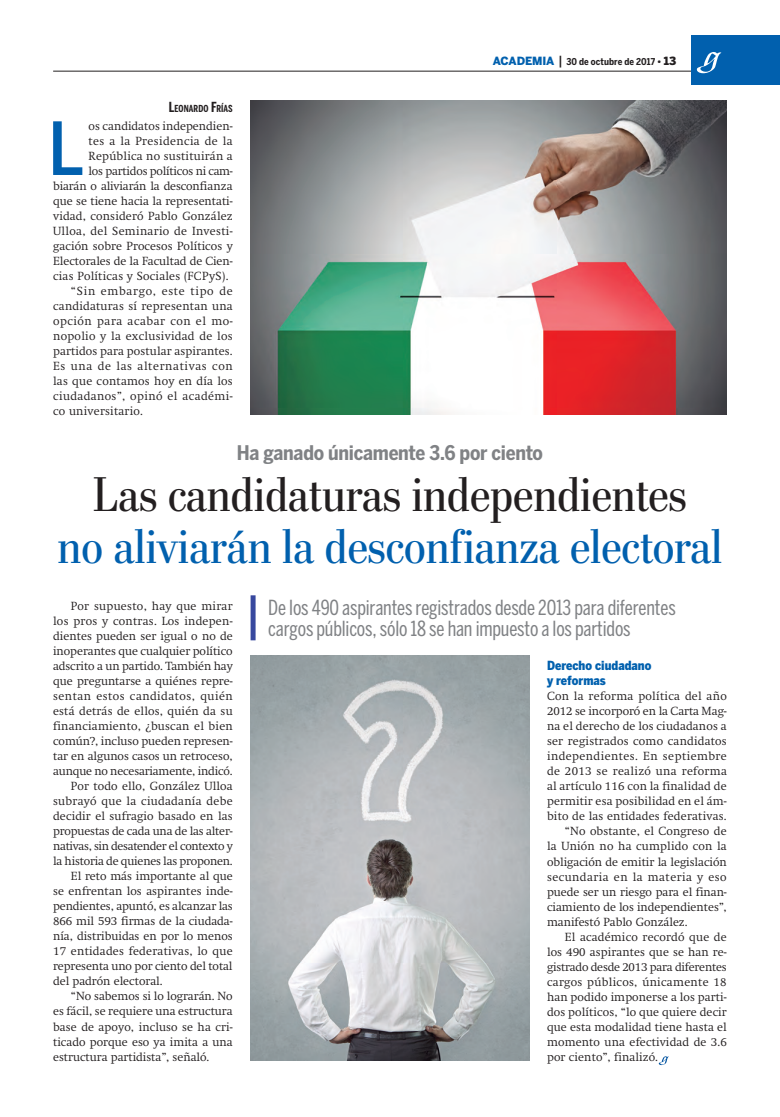
<style>
.page{position:relative;width:780px;height:1117px;background:#fff}
.page>*{position:absolute;margin:0;border:0;box-sizing:border-box;transform-origin:0 0}
._3_0_Tex_Cap_4_COLOR{font:500 72.38px "Benton Sans Cond";color:#0160ae}
._1_0_Cabeza_Principa{font:48.75px/52.1px "Stilson";color:#0160ae;text-align:center}
._2_0_Sumario{font:20.62px/21.9px "Benton Sans Comp";letter-spacing:-.01em;color:#808285}
._0_0_Balazo{font:700 20px "Benton Sans Cond";letter-spacing:-.015em;color:#808285}
._3_0_Descanso{font:900 12.5px/15px "Benton Sans Cond";color:#0160ae}
._3_0_Texto{font:300 11.62px/15px "Swift";color:#231f20;text-align:justify}
._3_0_Tex_Cap_4_COLOR-2{font:300 11.62px "Swift";letter-spacing:.01em;color:#231f20}
._3_0_Tex_Cap_4_COLOR-3{font:300 11.62px "Swift";letter-spacing:-.01em;color:#231f20}
._3_0_Tex_Cap_4_COLOR-4{font:300 11.62px "Swift";letter-spacing:.03em;color:#231f20}
._3_0_Tex_Cap_4_COLOR-5{font:300 11.62px "Swift";letter-spacing:-.015em;color:#231f20}
._3_0_Tex_Cap_4_COLOR-6{font:300 11.62px "Swift";letter-spacing:.035em;color:#231f20}
._4_0_Crédito_nota{font:700 9.62px "Benton Sans Comp";letter-spacing:.005em;color:#231f20}
._9_0_Folio_Fecha{font:700 9.38px "Benton Sans Cond";letter-spacing:.01em;color:#231f20}
.s1{font-size:13.75px}
.s2{font-family:"Benton Sans";font-weight:900;font-size:11.25px;color:#0160ae}
.s3{font-weight:500;font-size:12.5px}
.s4{font-family:"Benton Sans";font-weight:900}
.s5{font-family:"Benton Sans";font-weight:900;font-size:11.25px}
.s6{color:#231f20}
</style>
<div class="page">
<hr style="left:53px;top:71px;width:673px;height:1px;background:#231f20">
<div style="left:691px;top:35px;width:88px;height:50px;background:#0160ae"></div>
<svg style="left:696px;top:52px;width:26px;height:21px"></svg>
<div style="left:250px;top:595px;width:5px;height:45px;background:#37489e"></div>
<img style="left:251px;top:100px;width:475px;height:315px">
<img style="left:250px;top:655px;width:279px;height:405px">
<svg style="left:658px;top:1056px;width:10px;height:8px"></svg>
<p class="_4_0_Crédito_nota" style="left:169px;top:103px;width:65px"><span class="s1">L</span>EONARDO <span class="s1">F</span>RÍAS</p>
<p class="_3_0_Tex_Cap_4_COLOR" style="left:48px;top:106px;width:38px">L</p>
<p class="_3_0_Tex_Cap_4_COLOR-2" style="left:89px;top:119px;width:146px">os candidatos independien-</p>
<p class="_3_0_Tex_Cap_4_COLOR-6" style="left:89px;top:134px;width:146px">tes a la Presidencia de la</p>
<p class="_3_0_Tex_Cap_4_COLOR-2" style="left:89px;top:149px;width:146px">República no sustituirán a</p>
<p class="_3_0_Tex_Cap_4_COLOR-5" style="left:89px;top:164px;width:146px">los partidos políticos ni cam-</p>
<p class="_3_0_Tex_Cap_4_COLOR-3" style="left:53px;top:179px;width:181px">biarán o aliviarán la desconfianza</p>
<p class="_3_0_Tex_Cap_4_COLOR-2" style="left:53px;top:194px;width:181px">que se tiene hacia la representati-</p>
<p class="_3_0_Tex_Cap_4_COLOR-2" style="left:53px;top:209px;width:181px">vidad, consideró Pablo González</p>
<p class="_3_0_Tex_Cap_4_COLOR-4" style="left:53px;top:224px;width:181px">Ulloa, del Seminario de Investi-</p>
<p class="_3_0_Tex_Cap_4_COLOR-2" style="left:53px;top:239px;width:181px">gación sobre Procesos Políticos y</p>
<p class="_3_0_Tex_Cap_4_COLOR-2" style="left:53px;top:254px;width:181px">Electorales de la Facultad de Cien-</p>
<p class="_3_0_Tex_Cap_4_COLOR-2" style="left:53px;top:269px;width:177px">cias Políticas y Sociales (FCPyS).</p>
<p class="_3_0_Texto" style="left:53px;top:283px;width:181px;text-indent:18px">“Sin embargo, este tipo de candidaturas sí representan una opción para acabar con el mo&shy;nopolio y la exclusividad de los partidos para postular aspirantes.<br>Es una de las alternativas con las que contamos hoy en día los ciudadanos”, opinó el académi&shy;co universitario.</p>
<p class="_9_0_Folio_Fecha" style="left:493px;top:56px;width:185px"><span class="s2">ACADEMIA</span> <span class="s3">|</span> 30 de octubre de 2017 <span class="s4">•</span> <span class="s5">13</span></p>
<p class="_0_0_Balazo" style="left:237px;top:441px;width:308px">Ha ganado únicamente 3.6 por ciento</p>
<p class="_1_0_Cabeza_Principa" style="left:57px;top:468px;width:666px"><span class="s6">Las candidaturas independientes<br></span>no aliviarán la desconfianza electoral</p>
<p class="_2_0_Sumario" style="left:268px;top:596px;width:409px">De los 490 aspirantes registrados desde 2013 para diferentes cargos públicos, sólo 18 se han impuesto a los partidos</p>
<p class="_3_0_Texto" style="left:53px;top:598px;width:181px;text-indent:18px">Por supuesto, hay que mirar los pros y contras. Los indepen&shy;dientes pueden ser igual o no de inoperantes que cualquier político adscrito a un partido. También hay que preguntarse a quiénes repre&shy;sentan estos candidatos, quién está detrás de ellos, quién da su financiamiento, ¿buscan el bien común?, incluso pueden represen&shy;tar en algunos casos un retroceso, aunque no necesariamente, indicó.</p>
<p class="_3_0_Texto" style="left:53px;top:778px;width:181px;text-indent:18px">Por todo ello, González Ulloa subrayó que la ciudadanía debe decidir el sufragio basado en las propuestas de cada una de las alter&shy;nativas, sin desatender el contexto y la historia de quienes las proponen.</p>
<p class="_3_0_Texto" style="left:53px;top:868px;width:181px;text-indent:18px">El reto más importante al que se enfrentan los aspirantes inde&shy;pendientes, apuntó, es alcanzar las 866 mil 593 firmas de la ciudada&shy;nía, distribuidas en por lo menos 17 entidades federativas, lo que representa uno por ciento del total del padrón electoral.</p>
<p class="_3_0_Texto" style="left:53px;top:988px;width:181px;text-indent:18px">“No sabemos si lo lograrán. No es fácil, se requiere una estructura base de apoyo, incluso se ha cri&shy;ticado porque eso ya imita a una estructura partidista”, señaló.</p>
<p class="_3_0_Descanso" style="left:547px;top:658px;width:106px">Derecho ciudadano y reformas</p>
<p class="_3_0_Texto" style="left:547px;top:688px;width:181px">Con la reforma política del año 2012 se incorporó en la Carta Mag&shy;na el derecho de los ciudadanos a ser registrados como candidatos independientes. En septiembre de 2013 se realizó una reforma al artículo 116 con la finalidad de permitir esa posibilidad en el ám&shy;bito de las entidades federativas.</p>
<p class="_3_0_Texto" style="left:547px;top:823px;width:181px;text-indent:18px">“No obstante, el Congreso de la Unión no ha cumplido con la obligación de emitir la legislación secundaria en la materia y eso puede ser un riesgo para el finan&shy;ciamiento de los independientes”, manifestó Pablo González.</p>
<p class="_3_0_Texto" style="left:547px;top:928px;width:181px;text-indent:18px">El académico recordó que de los 490 aspirantes que se han re&shy;gistrado desde 2013 para diferentes cargos públicos, únicamente 18 han podido imponerse a los parti&shy;dos políticos, “lo que quiere decir que esta modalidad tiene hasta el momento una efectividad de 3.6 por ciento”, finalizó.</p>
</div>
